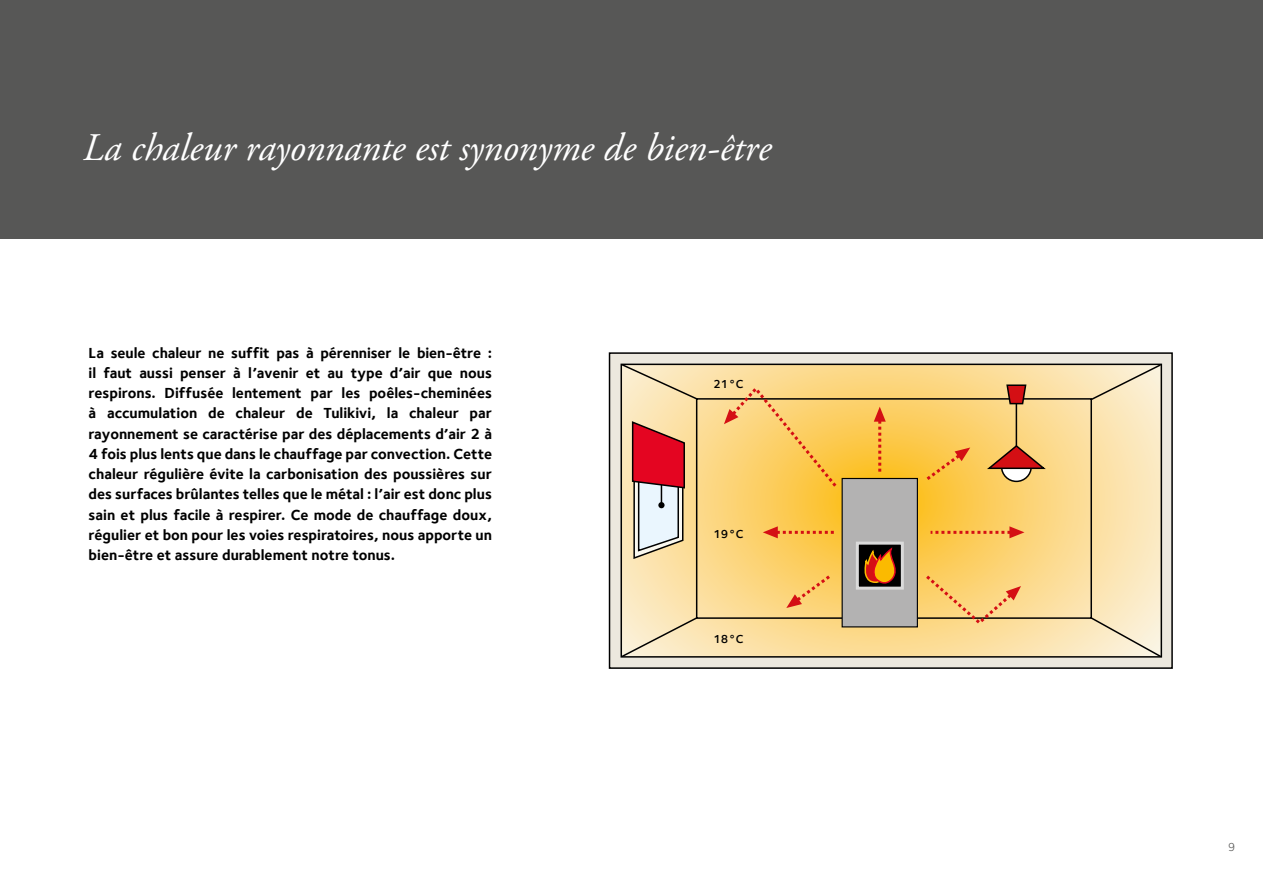
<style>
.page{position:relative;width:1263px;height:893px;background:#fff}
.page>*{position:absolute;margin:0;border:0;box-sizing:border-box;transform-origin:0 0}
.t1{font:italic 39px "Adobe Garamond Pro";letter-spacing:-.005em;color:#fff}
.t2{font:700 15px/20.2px "Foundry Sterling";color:#000;text-align:justify}
.t3{font:600 12px "Foundry Sterling OT2";color:#000}
.t4{font:12px "Foundry Sterling OT2";color:#575756}
</style>
<div class="page">
<div style="left:0;top:0;width:1263px;height:239px;background:#575756"></div>
<svg style="left:608px;top:352px;width:565px;height:317px;background:#c8c5bd"></svg>
<svg style="left:620px;top:363px;width:543px;height:295px;background:#f1d28c"></svg>
<div style="left:842px;top:478px;width:75px;height:149px;background:#b3b2b2"></div>
<div style="left:841px;top:478px;width:77px;height:149px;border:1px solid #000"></div>
<div style="left:857px;top:543px;width:45px;height:45px;background:#000"></div>
<div style="left:856px;top:542px;width:48px;height:48px;border:3px solid #dadada"></div>
<svg style="left:864px;top:547px;width:32px;height:37px"></svg>
<div style="left:1001px;top:452px;width:30px;height:29px;background:#fff;border-radius:50%"></div>
<div style="left:1001px;top:451px;width:31px;height:31px;border:2px solid #000;border-radius:50%"></div>
<svg style="left:985px;top:444px;width:61px;height:26px;background:#d07a49"></svg>
<hr style="left:1016px;top:399px;width:1px;height:48px;background:#000">
<svg style="left:1005px;top:383px;width:22px;height:22px"></svg>
<svg style="left:763px;top:526px;width:72px;height:12px"></svg>
<svg style="left:631px;top:420px;width:55px;height:140px;background:#d28685"></svg>
<svg style="left:921px;top:447px;width:49px;height:38px;background:#f8b841"></svg>
<svg style="left:786px;top:571px;width:50px;height:37px;background:#f8c165"></svg>
<svg style="left:921px;top:571px;width:100px;height:56px;background:#f3c674"></svg>
<svg style="left:724px;top:384px;width:116px;height:106px;background:#f7c968"></svg>
<svg style="left:930px;top:526px;width:94px;height:12px"></svg>
<svg style="left:874px;top:407px;width:12px;height:66px"></svg>
<h1 class="t1" style="left:83px;top:124px;width:688px">La chaleur rayonnante est synonyme de bien-être</h1>
<p class="t2" style="left:89px;top:342px;width:405px">La seule chaleur ne suffit pas à pérenniser le bien-être : il faut aussi penser à l’avenir et au type d’air que nous respirons. Diffusée lentement par les poêles-cheminées à accumulation de chaleur de Tulikivi, la chaleur par rayonnement se caractérise par des déplacements d’air 2 à 4 fois plus lents que dans le chauffage par convection. Cette chaleur régulière évite la carbonisation des poussières sur des surfaces brûlantes telles que le métal : l’air est donc plus sain et plus facile à respirer. Ce mode de chauffage doux, régulier et bon pour les voies respiratoires, nous apporte un bien-être et assure durablement notre tonus.</p>
<p class="t3" style="left:713px;top:374px;width:32px">21°C</p>
<p class="t3" style="left:713px;top:524px;width:32px">19°C</p>
<p class="t3" style="left:713px;top:629px;width:32px">18°C</p>
<p class="t4" style="left:1228px;top:838px;width:9px">9</p>
</div>
